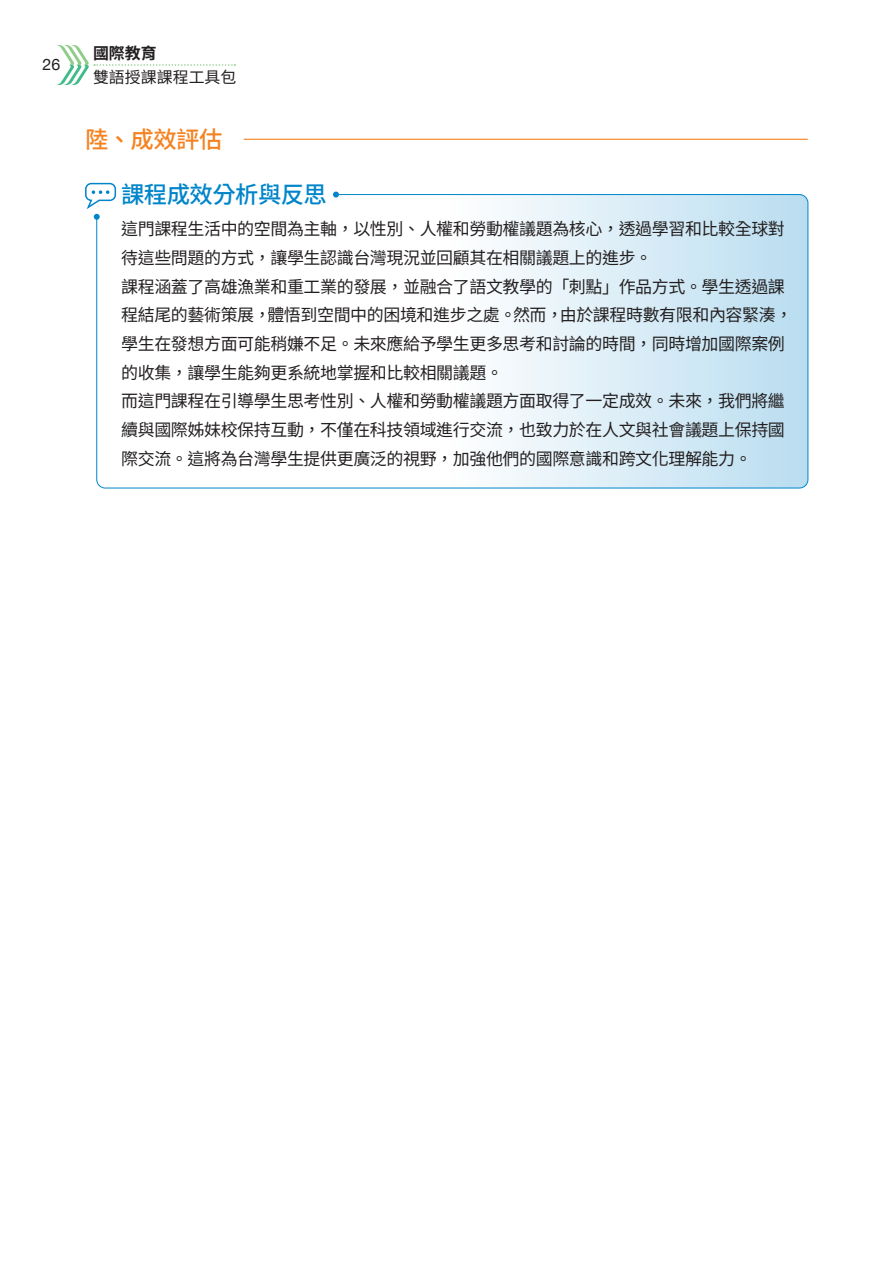
<style>
.page{position:relative;width:893px;height:1263px;background:#fff}
.page>*{position:absolute;margin:0;border:0;box-sizing:border-box;transform-origin:0 0}
.段落樣式1{font:500 23.4px "Source Han Sans TW";letter-spacing:-.025em;color:#0085ca}
.段落樣式1-2{font:500 23.4px "Source Han Sans TW";color:#f58220}
.段落樣式1-3{font:16.95px/28.7px "Source Han Sans TW";letter-spacing:-.025em;color:#231f20}
.t1{font:15.9px "Source Han Sans TW";color:#231f20}
.t2{font:700 15.9px "Source Han Sans TW";color:#231f20}
.t3{font:15.9px "Helvetica Neue";color:#231f20}
</style>
<div class="page">
<hr style="left:244px;top:139px;width:564px;height:1px;background:#f58220">
<svg style="left:96px;top:194px;width:713px;height:295px"></svg>
<svg style="left:94px;top:214px;width:6px;height:6px"></svg>
<svg style="left:333px;top:192px;width:6px;height:6px"></svg>
<div style="left:85px;top:183px;width:31px;height:18px;border:2px solid #0085ca;border-radius:6px"></div>
<svg style="left:92px;top:190px;width:17px;height:4px"></svg>
<svg style="left:57px;top:45px;width:178px;height:40px"></svg>
<p class="t3" style="left:43px;top:53px;width:19px">26</p>
<p class="t2" style="left:93px;top:45px;width:65px">國際教育</p>
<p class="t1" style="left:93px;top:68px;width:145px">雙語授課課程工具包</p>
<p class="段落樣式1-2" style="left:85px;top:126px;width:139px">陸、成效評估</p>
<p class="段落樣式1" style="left:121px;top:182px;width:207px">課程成效分析與反思</p>
<p class="段落樣式1-3" style="left:121px;top:215px;width:665px">這門課程生活中的空間為主軸，以性別、人權和勞動權議題為核心，透過學習和比較全球對待這些問題的方式，讓學生認識台灣現況並回顧其在相關議題上的進步。</p>
<p class="段落樣式1-3" style="left:121px;top:272px;width:673px">課程涵蓋了高雄漁業和重工業的發展，並融合了語文教學的「刺點」作品方式。學生透過課程結尾的藝術策展，體悟到空間中的困境和進步之處。然而，由於課程時數有限和內容緊湊，學生在發想方面可能稍嫌不足。未來應給予學生更多思考和討論的時間，同時增加國際案例的收集，讓學生能夠更系統地掌握和比較相關議題。</p>
<p class="段落樣式1-3" style="left:121px;top:387px;width:665px;text-align:justify">而這門課程在引導學生思考性別、人權和勞動權議題方面取得了一定成效。未來，我們將繼續與國際姊妹校保持互動，不僅在科技領域進行交流，也致力於在人文與社會議題上保持國際交流。這將為台灣學生提供更廣泛的視野，加強他們的國際意識和跨文化理解能力。</p>
</div>
